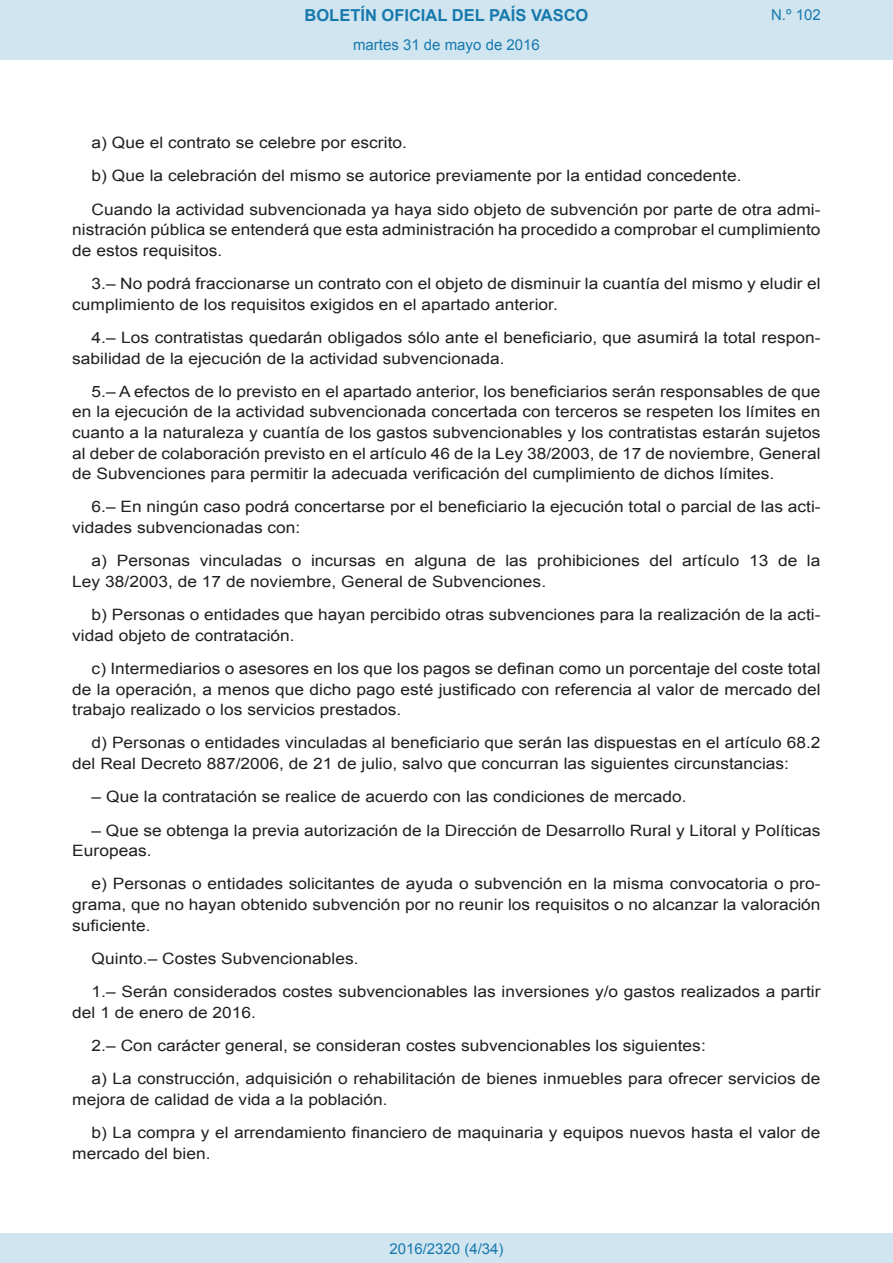
<style>
.page{position:relative;width:893px;height:1263px;background:#fff}
.page>*{position:absolute;margin:0;border:0;box-sizing:border-box;transform-origin:0 0}
.t1{font:700 16.5px "Arial";color:#1879ad}
.BOPVDetalle{font:15.6px/20.5px "Arial";color:#231f20;scale:1.11 1}
.Paginacion_Centro{font:15px "Arial";color:#1879ad}
</style>
<div class="page">
<div style="left:0;top:0;width:893px;height:60px;background:#d0e5f0"></div>
<div style="left:0;top:1233px;width:893px;height:30px;background:#d0e5f0"></div>
<p class="t1" style="left:305px;top:4px;width:285px">BOLETÍN OFICIAL DEL PAÍS VASCO</p>
<p class="Paginacion_Centro" style="left:353px;top:35px;width:188px">martes 31 de mayo de 2016</p>
<p class="Paginacion_Centro" style="left:771px;top:5px;width:51px">N.º 102</p>
<p class="BOPVDetalle" style="left:92px;top:132px;width:286px">a) Que el contrato se celebre por escrito.</p>
<p class="BOPVDetalle" style="left:92px;top:166px;width:587px">b) Que la celebración del mismo se autorice previamente por la entidad concedente.</p>
<p class="BOPVDetalle" style="left:72px;top:199px;width:676px;text-align:justify;text-indent:19px">Cuando la actividad subvencionada ya haya sido objeto de subvención por parte de otra admi&shy;nistración pública se entenderá que esta administración ha procedido a comprobar el cumplimiento de estos requisitos.</p>
<p class="BOPVDetalle" style="left:72px;top:274px;width:676px;text-indent:19px">3.– No podrá fraccionarse un contrato con el objeto de disminuir la cuantía del mismo y eludir el cumplimiento de los requisitos exigidos en el apartado anterior.</p>
<p class="BOPVDetalle" style="left:72px;top:327px;width:676px;text-indent:19px">4.– Los contratistas quedarán obligados sólo ante el beneficiario, que asumirá la total respon&shy;sabilidad de la ejecución de la actividad subvencionada.</p>
<p class="BOPVDetalle" style="left:72px;top:381px;width:676px;text-align:justify;text-indent:19px">5.– A efectos de lo previsto en el apartado anterior, los beneficiarios serán responsables de que en la ejecución de la actividad subvencionada concertada con terceros se respeten los límites en cuanto a la naturaleza y cuantía de los gastos subvencionables y los contratistas estarán sujetos al deber de colaboración previsto en el artículo 46 de la Ley 38/2003, de 17 de noviembre, General de Subvenciones para permitir la adecuada verificación del cumplimiento de dichos límites.</p>
<p class="BOPVDetalle" style="left:72px;top:497px;width:676px;text-indent:19px">6.– En ningún caso podrá concertarse por el beneficiario la ejecución total o parcial de las acti&shy;vidades subvencionadas con:</p>
<p class="BOPVDetalle" style="left:72px;top:551px;width:676px;text-indent:19px">a) Personas vinculadas o incursas en alguna de las prohibiciones del artículo 13 de la<br>Ley 38/2003, de 17 de noviembre, General de Subvenciones.</p>
<p class="BOPVDetalle" style="left:72px;top:604px;width:676px;text-indent:19px">b) Personas o entidades que hayan percibido otras subvenciones para la realización de la acti&shy;vidad objeto de contratación.</p>
<p class="BOPVDetalle" style="left:72px;top:658px;width:676px;text-align:justify;text-indent:19px">c) Intermediarios o asesores en los que los pagos se definan como un porcentaje del coste total de la operación, a menos que dicho pago esté justificado con referencia al valor de mercado del trabajo realizado o los servicios prestados.</p>
<p class="BOPVDetalle" style="left:72px;top:733px;width:676px;text-indent:19px">d) Personas o entidades vinculadas al beneficiario que serán las dispuestas en el artículo 68.2 del Real Decreto 887/2006, de 21 de julio, salvo que concurran las siguientes circunstancias:</p>
<p class="BOPVDetalle" style="left:92px;top:787px;width:537px">– Que la contratación se realice de acuerdo con las condiciones de mercado.</p>
<p class="BOPVDetalle" style="left:72px;top:820px;width:676px;text-indent:19px">– Que se obtenga la previa autorización de la Dirección de Desarrollo Rural y Litoral y Políticas<br>Europeas.</p>
<p class="BOPVDetalle" style="left:72px;top:874px;width:676px;text-align:justify;text-indent:19px">e) Personas o entidades solicitantes de ayuda o subvención en la misma convocatoria o pro&shy;grama, que no hayan obtenido subvención por no reunir los requisitos o no alcanzar la valoración suficiente.</p>
<p class="BOPVDetalle" style="left:92px;top:948px;width:242px">Quinto.– Costes Subvencionables.</p>
<p class="BOPVDetalle" style="left:72px;top:981px;width:676px;text-indent:19px">1.– Serán considerados costes subvencionables las inversiones y/o gastos realizados a partir del 1 de enero de 2016.</p>
<p class="BOPVDetalle" style="left:92px;top:1035px;width:555px">2.– Con carácter general, se consideran costes subvencionables los siguientes:</p>
<p class="BOPVDetalle" style="left:72px;top:1069px;width:676px;text-indent:19px">a) La construcción, adquisición o rehabilitación de bienes inmuebles para ofrecer servicios de mejora de calidad de vida a la población.</p>
<p class="BOPVDetalle" style="left:72px;top:1122px;width:676px;text-indent:19px">b) La compra y el arrendamiento financiero de maquinaria y equipos nuevos hasta el valor de mercado del bien.</p>
<p class="Paginacion_Centro" style="left:389px;top:1238px;width:116px">2016/2320 (4/34)</p>
</div>
